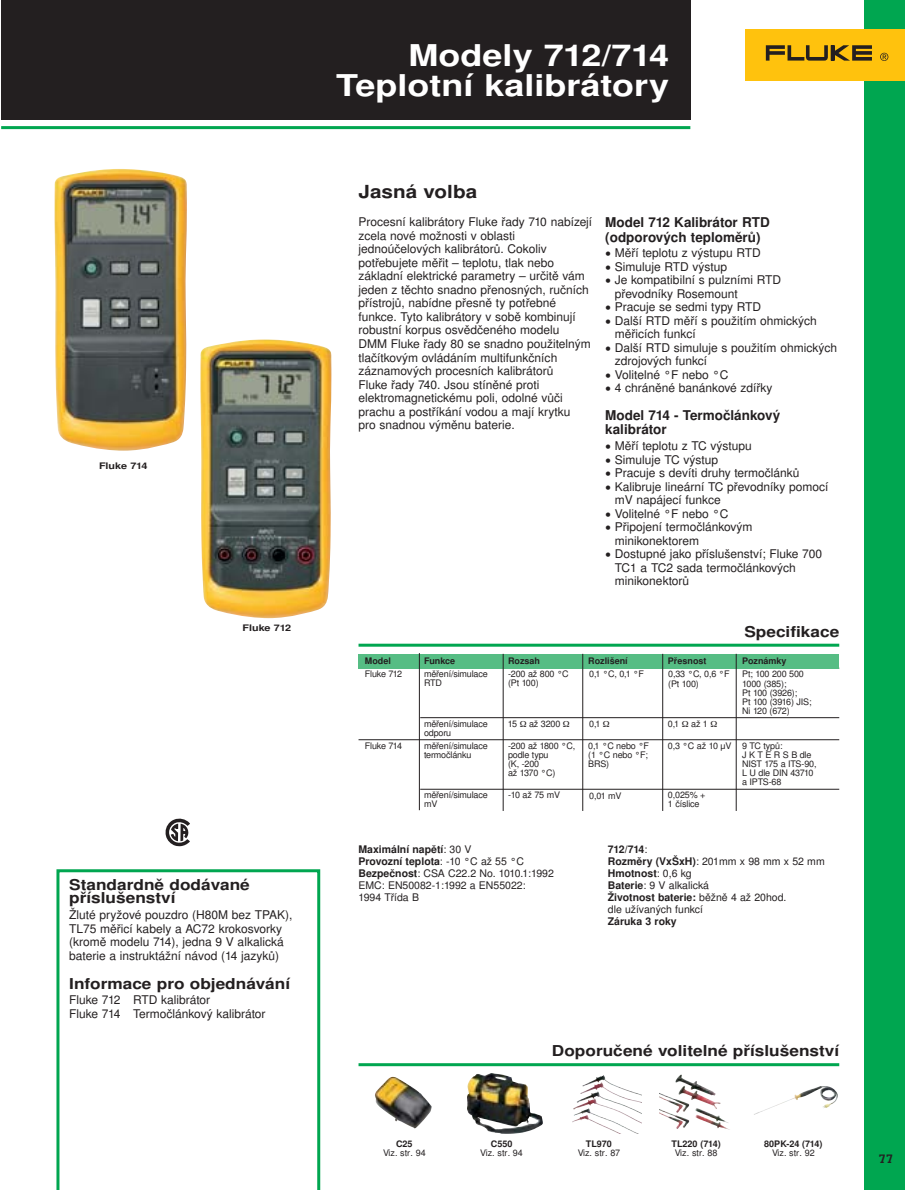
<style>
.page{position:relative;width:905px;height:1190px;background:#fff}
.page>*{position:absolute;margin:0;border:0;box-sizing:border-box;transform-origin:0 0}
.t1{font:700 30px/30px "Nimbus San LCE";color:#fff;text-align:right;scale:1.2 1}
.t2{font:700 18px "Nimbus San LCE";color:#231f20;scale:1.15 1}
.t3{font:700 15px/13.5px "Nimbus San LCE";color:#231f20;scale:1.15 1}
.t4{font:700 13.5px/14.2px "Nimbus San LCE";color:#231f20}
.t5{font:12px/13.5px "Nimbus San LCE";color:#231f20}
.t6{font:500 12px "Boton";color:#231f20}
.t7{font:10.5px/12px "Nimbus San LCE";color:#231f20}
.t8{font:700 10.5px "Nimbus San LCE";color:#231f20}
.t9{font:9px/9.1px "Nimbus San LCE";letter-spacing:-.015em;color:#231f20}
.t10{font:700 9px "Nimbus San LCE";color:#231f20}
.t11{font:700 9px "Nimbus San LCE";color:#231f20;scale:1.2 1}
.s1{font-family:"Boton";font-size:18px}
.s2{font-family:"Helvetica Neue"}
.s3{font-weight:700}
</style>
<div class="page">
<img style="left:467px;top:1073px;width:75px;height:60px">
<div style="left:864px;top:0;width:40px;height:1189px;background:#00a650"></div>
<div style="left:1px;top:0;width:689px;height:119px;background:#231f20"></div>
<div style="left:745px;top:29px;width:159px;height:51px;background:#ffc20d"></div>
<svg style="left:765px;top:45px;width:106px;height:16px"></svg>
<svg style="left:880px;top:53px;width:8px;height:8px"></svg>
<hr style="left:1px;top:126px;width:689px;height:3px;background:#00a650">
<hr style="left:420px;top:717px;width:419px;height:1px;background:#231f20">
<hr style="left:358px;top:739px;width:481px;height:1px;background:#231f20">
<hr style="left:420px;top:789px;width:419px;height:1px;background:#231f20">
<img style="left:54px;top:169px;width:133px;height:281px">
<div style="left:358px;top:654px;width:481px;height:15px;background:#56bd84"></div>
<hr style="left:419px;top:653px;width:1px;height:157px;background:#231f20">
<hr style="left:503px;top:654px;width:1px;height:157px;background:#231f20">
<hr style="left:582px;top:654px;width:1px;height:157px;background:#231f20">
<hr style="left:662px;top:654px;width:1px;height:157px;background:#231f20">
<hr style="left:736px;top:654px;width:1px;height:157px;background:#231f20">
<hr style="left:358px;top:643px;width:481px;height:3px;background:#00a650">
<hr style="left:358px;top:1063px;width:481px;height:3px;background:#00a650">
<img style="left:375px;top:1076px;width:56px;height:52px">
<img style="left:573px;top:1079px;width:68px;height:54px">
<img style="left:678px;top:1088px;width:52px;height:42px">
<img style="left:755px;top:1087px;width:82px;height:27px">
<img style="left:200px;top:339px;width:131px;height:279px">
<svg style="left:56px;top:869px;width:264px;height:320px"></svg>
<svg style="left:165px;top:818px;width:25px;height:28px"></svg>
<p class="t11" style="left:99px;top:463px;width:42px">Fluke 714</p>
<p class="t11" style="left:242px;top:625px;width:42px">Fluke 712</p>
<p class="t3" style="left:69px;top:879px;width:158px">Standardně dodávané příslušenství</p>
<p class="t5" style="left:69px;top:909px;width:225px">Žluté pryžové pouzdro (H80M bez TPAK), TL75 měřicí kabely a AC72 krokosvorky (kromě modelu 714), jedna 9 V alkalická baterie a instruktážní návod (14 jazyků)</p>
<p class="t3" style="left:69px;top:978px;width:194px">Informace pro objednávání</p>
<p class="t5" style="left:69px;top:994px;width:198px">Fluke 712 RTD kalibrátor<br>Fluke 714 Termočlánkový kalibrátor</p>
<h1 class="t1" style="left:336px;top:43px;width:279px">Modely 712/714<br>Teplotní kalibrátory</h1>
<h2 class="t2" style="left:358px;top:185px;width:105px">Jasná volba</h2>
<p class="t5" style="left:358px;top:217px;width:235px">Procesní kalibrátory Fluke řady 710 nabízejí zcela nové možnosti v oblasti jednoúčelových kalibrátorů. Cokoliv potřebujete měřit – teplotu, tlak nebo základní elektrické parametry – určitě vám jeden z těchto snadno přenosných, ručních přístrojů, nabídne přesně ty potřebné funkce. Tyto kalibrátory v sobě kombinují robustní korpus osvědčeného modelu<br>DMM Fluke řady 80 se snadno použitelným tlačítkovým ovládáním multifunkčních záznamových procesních kalibrátorů<br>Fluke řady 740. Jsou stíněné proti elektromagnetickému poli, odolné vůči prachu a postříkání vodou a mají krytku<br>pro snadnou výměnu baterie.</p>
<p class="t4" style="left:605px;top:217px;width:166px">Model 712 Kalibrátor RTD (odporových teploměrů)</p>
<p class="t5" style="left:605px;top:248px;width:157px"><span class="s1">•</span> Měří teplotu z výstupu RTD</p>
<p class="t5" style="left:605px;top:261px;width:123px"><span class="s1">•</span> Simuluje RTD výstup</p>
<p class="t5" style="left:615px;top:275px;width:168px;text-indent:-10px"><span class="s1">•</span> Je kompatibilní s pulzními RTD převodníky Rosemount</p>
<p class="t5" style="left:605px;top:302px;width:157px"><span class="s1">•</span> Pracuje se sedmi typy RTD</p>
<p class="t5" style="left:615px;top:315px;width:203px;text-indent:-10px"><span class="s1">•</span> Další RTD měří s použitím ohmických měřicích funkcí</p>
<p class="t5" style="left:615px;top:342px;width:224px;text-indent:-10px"><span class="s1">•</span> Další RTD simuluje s použitím ohmických zdrojových funkcí</p>
<p class="t5" style="left:605px;top:369px;width:125px"><span class="s1">•</span> Volitelné °F nebo °C</p>
<p class="t5" style="left:605px;top:383px;width:169px"><span class="s1">•</span> 4 chráněné banánkové zdířky</p>
<p class="t4" style="left:605px;top:410px;width:176px">Model 714 - Termočlánkový kalibrátor</p>
<p class="t5" style="left:605px;top:440px;width:148px"><span class="s1">•</span> Měří teplotu z TC výstupu</p>
<p class="t5" style="left:605px;top:454px;width:114px"><span class="s1">•</span> Simuluje TC výstup</p>
<p class="t5" style="left:605px;top:467px;width:196px"><span class="s1">•</span> Pracuje s devíti druhy termočlánků</p>
<p class="t5" style="left:615px;top:481px;width:215px;text-indent:-10px"><span class="s1">•</span> Kalibruje lineární TC převodníky pomocí mV napájecí funkce</p>
<p class="t5" style="left:605px;top:508px;width:125px"><span class="s1">•</span> Volitelné °F nebo °C</p>
<p class="t5" style="left:615px;top:521px;width:139px;text-indent:-10px"><span class="s1">•</span> Připojení termočlánkovým minikonektorem</p>
<p class="t5" style="left:615px;top:548px;width:209px;text-indent:-10px"><span class="s1">•</span> Dostupné jako příslušenství; Fluke 700<br>TC1 a TC2 sada termočlánkových minikonektorů</p>
<p class="t3" style="left:744px;top:626px;width:84px">Specifikace</p>
<p class="t10" style="left:365px;top:657px;width:28px">Model</p>
<p class="t10" style="left:424px;top:657px;width:33px">Funkce</p>
<p class="t10" style="left:508px;top:657px;width:34px">Rozsah</p>
<p class="t10" style="left:588px;top:657px;width:41px">Rozlišení</p>
<p class="t10" style="left:668px;top:657px;width:40px">Přesnost</p>
<p class="t10" style="left:742px;top:657px;width:46px">Poznámky</p>
<p class="t9" style="left:365px;top:670px;width:39px">Fluke 712</p>
<p class="t9" style="left:424px;top:670px;width:65px">měření/simulace</p>
<p class="t9" style="left:508px;top:670px;width:62px">-200 až 800 °C</p>
<p class="t9" style="left:424px;top:679px;width:19px">RTD</p>
<p class="t9" style="left:508px;top:679px;width:32px">(Pt 100)</p>
<p class="t9" style="left:424px;top:720px;width:65px">měření/simulace</p>
<p class="t9" style="left:508px;top:720px;width:11px">15</p>
<p class="t9" style="left:529px;top:720px;width:33px">až 3200</p>
<p class="t9" style="left:668px;top:720px;width:13px">0,1</p>
<p class="t9" style="left:691px;top:720px;width:18px">až 1</p>
<p class="t9" style="left:424px;top:729px;width:29px">odporu</p>
<p class="t9" style="left:365px;top:742px;width:39px">Fluke 714</p>
<p class="t9" style="left:424px;top:742px;width:65px">měření/simulace</p>
<p class="t9" style="left:508px;top:742px;width:69px">-200 až 1800 °C,</p>
<p class="t9" style="left:588px;top:742px;width:62px">0,1 °C nebo °F</p>
<p class="t9" style="left:668px;top:742px;width:116px">0,3 °C až 10 <span class="s2">µ</span>V 9 TC typů:</p>
<p class="t9" style="left:424px;top:751px;width:49px">termočlánku</p>
<p class="t9" style="left:508px;top:751px;width:42px">podle typu</p>
<p class="t9" style="left:588px;top:751px;width:61px">(1 °C nebo °F;</p>
<p class="t9" style="left:742px;top:751px;width:71px">J K T E R S B dle</p>
<p class="t9" style="left:508px;top:760px;width:33px">(K, -200</p>
<p class="t9" style="left:588px;top:760px;width:23px">BRS)</p>
<p class="t9" style="left:742px;top:760px;width:76px">NIST 175 a ITS-90,</p>
<p class="t9" style="left:508px;top:769px;width:49px">až 1370 °C)</p>
<p class="t9" style="left:742px;top:769px;width:73px">L U dle DIN 43710 a IPTS-68</p>
<p class="t9" style="left:424px;top:791px;width:65px">měření/simulace</p>
<p class="t9" style="left:508px;top:791px;width:54px">-10 až 75 mV</p>
<p class="t9" style="left:668px;top:791px;width:39px">0,025% +</p>
<p class="t9" style="left:424px;top:800px;width:15px">mV</p>
<p class="t9" style="left:668px;top:800px;width:33px">1 číslice</p>
<p class="t9" style="left:589px;top:670px;width:56px">0,1 °C, 0,1 °F</p>
<p class="t9" style="left:668px;top:670px;width:63px">0,33 °C, 0,6 °F</p>
<p class="t9" style="left:742px;top:670px;width:63px">Pt; 100 200 500</p>
<p class="t9" style="left:668px;top:680px;width:32px">(Pt 100)</p>
<p class="t9" style="left:742px;top:680px;width:71px">1000 (385);<br>Pt 100 (3926);<br>Pt 100 (3916) JIS;<br>Ni 120 (672)</p>
<p class="t9" style="left:589px;top:720px;width:13px">0,1</p>
<p class="t9" style="left:589px;top:791px;width:34px">0,01 mV</p>
<p class="t7" style="left:358px;top:845px;width:197px"><span class="s3">Maximální napětí</span>: 30 V<br><span class="s3">Provozní teplota</span>: -10 °C až 55 °C<br><span class="s3">Bezpečnost</span>: CSA C22.2 No. 1010.1:1992<br>EMC: EN50082-1:1992 a EN55022:<br>1994 Třída B</p>
<p class="t7" style="left:608px;top:845px;width:218px"><span class="s3">712/714</span>:<br><span class="s3">Rozměry (VxŠxH)</span>: 201mm x 98 mm x 52 mm<br><span class="s3">Hmotnost</span>: 0,6 kg<br><span class="s3">Baterie</span>: 9 V alkalická<br><span class="s3">Životnost baterie:</span> běžně 4 až 20hod.<br>dle užívaných funkcí</p>
<p class="t8" style="left:608px;top:918px;width:70px">Záruka 3 roky</p>
<p class="t10" style="left:396px;top:1140px;width:18px">C25</p>
<p class="t9" style="left:383px;top:1149px;width:44px">Viz. str. 94</p>
<p class="t3" style="left:552px;top:1046px;width:251px">Doporučené volitelné příslušenství</p>
<p class="t10" style="left:491px;top:1140px;width:23px">C550</p>
<p class="t9" style="left:480px;top:1149px;width:44px">Viz. str. 94</p>
<p class="t10" style="left:586px;top:1140px;width:27px">TL970</p>
<p class="t9" style="left:577px;top:1149px;width:44px">Viz. str. 87</p>
<p class="t10" style="left:671px;top:1140px;width:51px">TL220 (714)</p>
<p class="t9" style="left:674px;top:1149px;width:44px">Viz. str. 88</p>
<p class="t10" style="left:764px;top:1140px;width:60px">80PK-24 (714)</p>
<p class="t9" style="left:772px;top:1149px;width:44px">Viz. str. 92</p>
<p class="t6" style="left:878px;top:1154px;width:16px">77</p>
</div>
